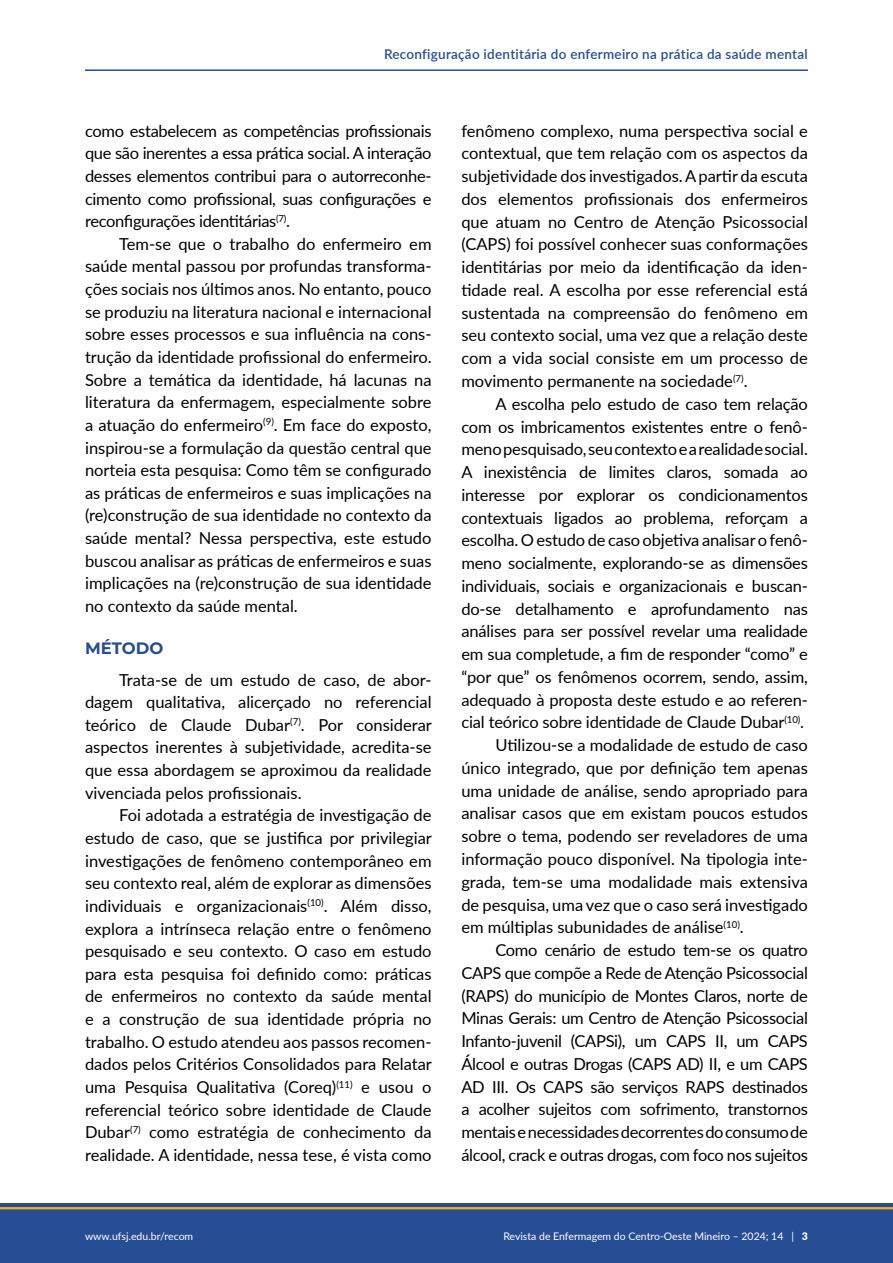
<style>
.page{position:relative;width:893px;height:1263px;background:#fff}
.page>*{position:absolute;margin:0;border:0;box-sizing:border-box;transform-origin:0 0}
.TXT{font:16.5px/22.8px "Lato";color:#000;text-align:justify}
.SUB1{font:700 16.5px "Montserrat";color:#274d95}
.t1{font:600 13.5px "Lato";letter-spacing:.02em;color:#274d95}
.t2{font:10.5px "Lato";color:#fff}
.s1{font-weight:900}
</style>
<div class="page">
<div style="left:0;top:1203px;width:893px;height:60px;background:#274d95"></div>
<hr style="left:0;top:1207px;width:893px;height:2px;background:#ffb011">
<hr style="left:85px;top:69px;width:723px;height:2px;background:#274d95">
<p class="t1" style="left:384px;top:44px;width:425px">Reconfiguração identitária do enfermeiro na prática da saúde mental</p>
<p class="TXT" style="left:85px;top:119px;width:348px">como estabelecem as competências profissionais que são inerentes a essa prática social. A interação desses elementos contribui para o autorreconhe&shy;cimento como profissional, suas configurações e reconfigurações identitárias<sup>(7)</sup>.</p>
<p class="TXT" style="left:85px;top:232px;width:348px;text-indent:34px">Tem-se que o trabalho do enfermeiro em saúde mental passou por profundas transforma&shy;ções sociais nos últimos anos. No entanto, pouco se produziu na literatura nacional e internacional sobre esses processos e sua influência na cons&shy;trução da identidade profissional do enfermeiro.<br>Sobre a temática da identidade, há lacunas na literatura da enfermagem, especialmente sobre a atuação do enfermeiro<sup>(9)</sup>. Em face do exposto, inspirou-se a formulação da questão central que norteia esta pesquisa: Como têm se configurado as práticas de enfermeiros e suas implicações na (re)construção de sua identidade no contexto da saúde mental? Nessa perspectiva, este estudo buscou analisar as práticas de enfermeiros e suas implicações na (re)construção de sua identidade no contexto da saúde mental.</p>
<p class="SUB1" style="left:85px;top:637px;width:80px">MÉTODO</p>
<p class="TXT" style="left:85px;top:667px;width:348px;text-indent:34px">Trata-se de um estudo de caso, de abor&shy;dagem qualitativa, alicerçado no referencial teórico de Claude Dubar<sup>(7)</sup>. Por considerar aspectos inerentes à subjetividade, acredita-se que essa abordagem se aproximou da realidade vivenciada pelos profissionais.</p>
<p class="TXT" style="left:85px;top:803px;width:348px;text-indent:34px">Foi adotada a estratégia de investigação de estudo de caso, que se justifica por privilegiar investigações de fenômeno contemporâneo em seu contexto real, além de explorar as dimensões individuais e organizacionais<sup>(10)</sup>. Além disso, explora a intrínseca relação entre o fenômeno pesquisado e seu contexto. O caso em estudo para esta pesquisa foi definido como: práticas de enfermeiros no contexto da saúde mental e a construção de sua identidade própria no trabalho. O estudo atendeu aos passos recomen&shy;dados pelos Critérios Consolidados para Relatar uma Pesquisa Qualitativa (Coreq)<sup>(11)</sup> e usou o referencial teórico sobre identidade de Claude Dubar<sup>(7)</sup> como estratégia de conhecimento da realidade. A identidade, nessa tese, é vista como</p>
<p class="TXT" style="left:461px;top:118px;width:348px">fenômeno complexo, numa perspectiva social e contextual, que tem relação com os aspectos da subjetividade dos investigados. A partir da escuta dos elementos profissionais dos enfermeiros que atuam no Centro de Atenção Psicossocial (CAPS) foi possível conhecer suas conformações identitárias por meio da identificação da iden&shy;tidade real. A escolha por esse referencial está sustentada na compreensão do fenômeno em seu contexto social, uma vez que a relação deste com a vida social consiste em um processo de movimento permanente na sociedade<sup>(7)</sup>.</p>
<p class="TXT" style="left:461px;top:392px;width:348px;text-indent:34px">A escolha pelo estudo de caso tem relação com os imbricamentos existentes entre o fenô&shy;meno pesquisado, seu contexto e a realidade social.<br>A inexistência de limites claros, somada ao interesse por explorar os condicionamentos contextuais ligados ao problema, reforçam a escolha. O estudo de caso objetiva analisar o fenô&shy;meno socialmente, explorando-se as dimensões individuais, sociais e organizacionais e buscan&shy;do-se detalhamento e aprofundamento nas análises para ser possível revelar uma realidade em sua completude, a fim de responder “como” e “por que” os fenômenos ocorrem, sendo, assim, adequado à proposta deste estudo e ao referen&shy;cial teórico sobre identidade de Claude Dubar<sup>(10)</sup>.</p>
<p class="TXT" style="left:461px;top:733px;width:348px;text-indent:34px">Utilizou-se a modalidade de estudo de caso único integrado, que por definição tem apenas uma unidade de análise, sendo apropriado para analisar casos que em existam poucos estudos sobre o tema, podendo ser reveladores de uma informação pouco disponível. Na tipologia inte&shy;grada, tem-se uma modalidade mais extensiva de pesquisa, uma vez que o caso será investigado em múltiplas subunidades de análise<sup>(10)</sup>.</p>
<p class="TXT" style="left:461px;top:938px;width:348px;text-indent:34px">Como cenário de estudo tem-se os quatro CAPS que compõe a Rede de Atenção Psicossocial (RAPS) do município de Montes Claros, norte de Minas Gerais: um Centro de Atenção Psicossocial Infanto-juvenil (CAPSi), um CAPS II, um CAPS Álcool e outras Drogas (CAPS AD) II, e um CAPS AD III. Os CAPS são serviços RAPS destinados a acolher sujeitos com sofrimento, transtornos mentais e necessidades decorrentes do consumo de álcool, crack e outras drogas, com foco nos sujeitos</p>
<p class="t2" style="left:85px;top:1228px;width:110px">www.ufsj.edu.br/recom</p>
<p class="t2" style="left:503px;top:1228px;width:306px">Revista de Enfermagem do Centro-Oeste Mineiro – 2024; 14 | <span class="s1">3</span></p>
</div>
